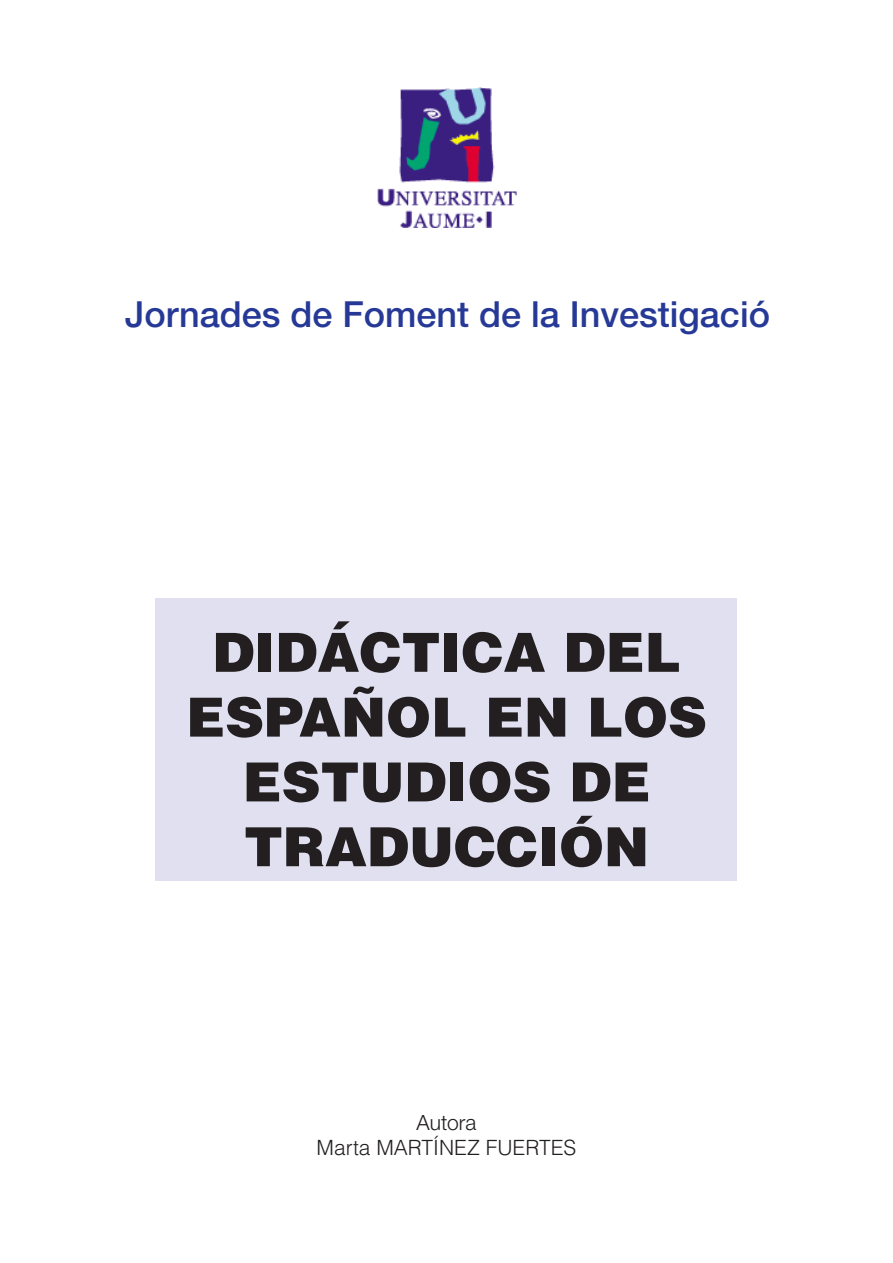
<style>
.page{position:relative;width:893px;height:1263px;background:#fff}
.page>*{position:absolute;margin:0;border:0;box-sizing:border-box;transform-origin:0 0}
.t1{font:900 54px/64.8px "Helvetica LT Std";color:#231f20;text-align:center}
.t2{font:500 36px "Helvetica Neue LT Std";color:#263996}
.t3{font:300 21px "Helvetica LT Std";color:#231f20}
.t4{font:300 21px "Helvetica Neue LT Std";color:#231f20}
</style>
<div class="page">
<img style="left:377px;top:87px;width:140px;height:141px">
<div style="left:156px;top:598px;width:581px;height:283px;background:#e0e0f0"></div>
<p class="t2" style="left:125px;top:293px;width:646px">Jornades de Foment de la Investigació</p>
<p class="t1" style="left:186px;top:619px;width:522px">DIDÁCTICA DEL<br>ESPAÑOL EN LOS<br>ESTUDIOS DE<br>TRADUCCIÓN</p>
<p class="t4" style="left:417px;top:1109px;width:61px">Autora</p>
<p class="t3" style="left:317px;top:1134px;width:261px">Marta MARTÍNEZ FUERTES</p>
</div>
